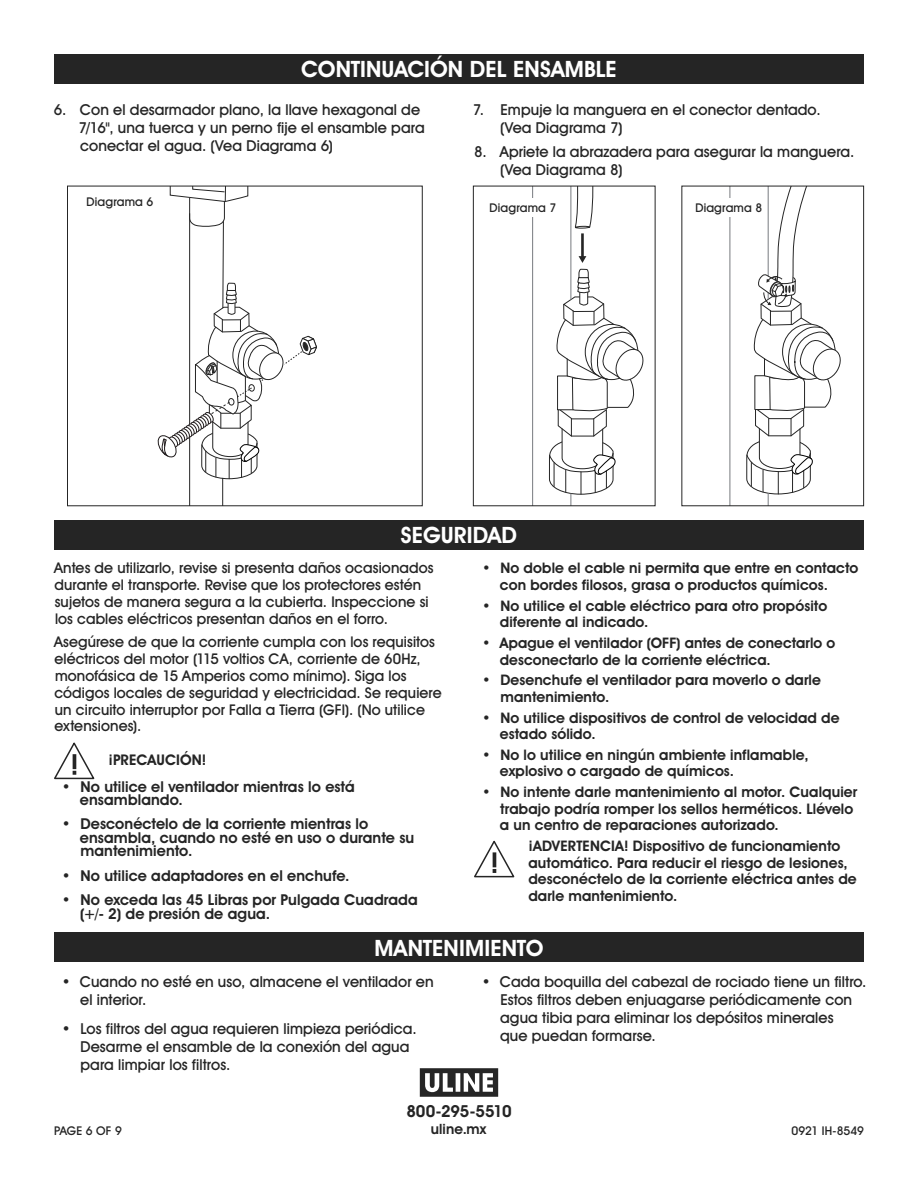
<style>
.page{position:relative;width:918px;height:1188px;background:#fff}
.page>*{position:absolute;margin:0;border:0;box-sizing:border-box;transform-origin:0 0}
._2_HEADING_REVERSE{font:700 22.5px "Uline Two Knine";letter-spacing:.005em;color:#fff}
.t1{font:700 16.5px "Uline Two Knine";letter-spacing:-.015em;color:#252525}
._3_LIST_BULLETS{font:15px/18px "Uline Two Knine";letter-spacing:.005em;color:#252525}
._3_LIST_BULLETS-2{font:700 15px/13.5px "Uline Two Knine";letter-spacing:.005em;color:#252525}
._3_LIST_NUMBERS__Con{font:15px/18px "Uline Two Knine";letter-spacing:.005em;color:#252525}
._1_BODY__10pt{font:14.7px/16.8px "Uline Two Knine";letter-spacing:.005em;color:#252525}
._1_BODY_ALERT{font:700 14.7px "Uline Two Knine";letter-spacing:.005em;color:#252525}
._3_LIST_BULLETS-3{font:700 14.55px/16.5px "Uline Two Knine";letter-spacing:.005em;color:#252525}
._1_BODY_ALERT-2{font:700 14.55px/16.5px "Uline Two Knine";letter-spacing:.005em;color:#252525}
.t2{font:700 14.25px "Uline Two Knine";letter-spacing:.01em;color:#252525}
.t3{font:12px "Uline Two Knine";letter-spacing:.015em;color:#252525}
.t4{font:12px "Uline Two Knine";letter-spacing:-.005em;color:#252525}
</style>
<div class="page">
<div style="left:54px;top:54px;width:810px;height:30px;background:#252525"></div>
<div style="left:54px;top:520px;width:810px;height:30px;background:#252525"></div>
<svg style="left:54px;top:742px;width:40px;height:37px"></svg>
<svg style="left:474px;top:841px;width:40px;height:36px"></svg>
<div style="left:54px;top:932px;width:810px;height:30px;background:#252525"></div>
<svg style="left:157px;top:188px;width:160px;height:316px"></svg>
<div style="left:67px;top:186px;width:356px;height:320px;border:1px solid #252525"></div>
<svg style="left:574px;top:188px;width:20px;height:40px"></svg>
<div style="left:575px;top:226px;width:15px;height:3px;border:1px solid #252525;border-radius:50%"></div>
<hr style="left:581px;top:233px;width:3px;height:24px;background:#252525">
<hr style="left:532px;top:186px;width:1px;height:320px;background:#818488">
<svg style="left:549px;top:256px;width:95px;height:248px"></svg>
<hr style="left:570px;top:186px;width:1px;height:114px;background:#818488">
<div style="left:473px;top:186px;width:183px;height:320px;border:1px solid #252525"></div>
<hr style="left:729px;top:186px;width:1px;height:320px;background:#818488">
<svg style="left:746px;top:188px;width:95px;height:316px"></svg>
<div style="left:681px;top:186px;width:183px;height:320px;border:1px solid #252525"></div>
<div style="left:694px;top:198px;width:70px;height:19px;background:#fff"></div>
<div style="left:488px;top:198px;width:70px;height:19px;background:#fff"></div>
<svg style="left:420px;top:1068px;width:78px;height:29px"></svg>
<h1 class="_2_HEADING_REVERSE" style="left:301px;top:56px;width:317px">CONTINUACIÓN DEL ENSAMBLE</h1>
<p class="_3_LIST_NUMBERS__Con" style="left:78px;top:101px;width:348px;text-indent:-25px">6. Con el desarmador plano, la llave hexagonal de<br>7/16", una tuerca y un perno fije el ensamble para conectar el agua. (Vea Diagrama 6)</p>
<p class="_3_LIST_NUMBERS__Con" style="left:500px;top:101px;width:322px;text-indent:-27px">7. Empuje la manguera en el conector dentado. (Vea Diagrama 7)</p>
<p class="_3_LIST_NUMBERS__Con" style="left:500px;top:142px;width:356px;text-indent:-26px">8. Apriete la abrazadera para asegurar la manguera. (Vea Diagrama 8)</p>
<p class="t3" style="left:86px;top:195px;width:68px">Diagrama 6</p>
<p class="t3" style="left:489px;top:201px;width:68px">Diagrama 7</p>
<p class="t3" style="left:695px;top:201px;width:68px">Diagrama 8</p>
<h1 class="_2_HEADING_REVERSE" style="left:401px;top:522px;width:118px">SEGURIDAD</h1>
<p class="_1_BODY__10pt" style="left:54px;top:560px;width:381px">Antes de utilizarlo, revise si presenta daños ocasionados durante el transporte. Revise que los protectores estén sujetos de manera segura a la cubierta. Inspeccione si los cables eléctricos presentan daños en el forro.</p>
<p class="_1_BODY__10pt" style="left:54px;top:634px;width:389px">Asegúrese de que la corriente cumpla con los requisitos eléctricos del motor (115 voltios CA, corriente de 60Hz, monofásica de 15 Amperios como mínimo). Siga los códigos locales de seguridad y electricidad. Se requiere un circuito interruptor por Falla a Tierra (GFI). (No utilice extensiones).</p>
<p class="_1_BODY_ALERT" style="left:109px;top:751px;width:99px">¡PRECAUCIÓN!</p>
<p class="_3_LIST_BULLETS-2" style="left:80px;top:780px;width:276px;text-indent:-18px">• No utilice el ventilador mientras lo está ensamblando.</p>
<p class="_3_LIST_BULLETS-2" style="left:80px;top:817px;width:336px;text-indent:-18px">• Desconéctelo de la corriente mientras lo ensambla, cuando no esté en uso o durante su mantenimiento.</p>
<p class="_3_LIST_BULLETS-2" style="left:62px;top:869px;width:289px">• No utilice adaptadores en el enchufe.</p>
<p class="_3_LIST_BULLETS-2" style="left:80px;top:893px;width:339px;text-indent:-18px">• No exceda las 45 Libras por Pulgada Cuadrada (+/- 2) de presión de agua.</p>
<p class="_3_LIST_BULLETS-3" style="left:500px;top:560px;width:360px;text-indent:-18px">• No doble el cable ni permita que entre en contacto con bordes filosos, grasa o productos químicos.</p>
<p class="_3_LIST_BULLETS-3" style="left:500px;top:597px;width:329px;text-indent:-18px">• No utilice el cable eléctrico para otro propósito diferente al indicado.</p>
<p class="_3_LIST_BULLETS-3" style="left:500px;top:634px;width:337px;text-indent:-18px">• Apague el ventilador (OFF) antes de conectarlo o desconectarlo de la corriente eléctrica.</p>
<p class="_3_LIST_BULLETS-3" style="left:501px;top:672px;width:322px;text-indent:-18px">• Desenchufe el ventilador para moverlo o darle mantenimiento.</p>
<p class="_3_LIST_BULLETS-3" style="left:500px;top:709px;width:341px;text-indent:-18px">• No utilice dispositivos de control de velocidad de estado sólido.</p>
<p class="_3_LIST_BULLETS-3" style="left:500px;top:746px;width:310px;text-indent:-18px">• No lo utilice en ningún ambiente inflamable, explosivo o cargado de químicos.</p>
<p class="_3_LIST_BULLETS-3" style="left:500px;top:784px;width:359px;text-indent:-18px">• No intente darle mantenimiento al motor. Cualquier trabajo podría romper los sellos herméticos. Llévelo a un centro de reparaciones autorizado.</p>
<p class="_1_BODY_ALERT-2" style="left:528px;top:838px;width:330px">¡ADVERTENCIA! Dispositivo de funcionamiento automático. Para reducir el riesgo de lesiones, desconéctelo de la corriente eléctrica antes de darle mantenimiento.</p>
<h1 class="_2_HEADING_REVERSE" style="left:375px;top:934px;width:170px">MANTENIMIENTO</h1>
<p class="_3_LIST_BULLETS" style="left:80px;top:972px;width:355px;text-indent:-18px">• Cuando no esté en uso, almacene el ventilador en el interior.</p>
<p class="_3_LIST_BULLETS" style="left:81px;top:1019px;width:338px;text-indent:-19px">• Los filtros del agua requieren limpieza periódica.<br>Desarme el ensamble de la conexión del agua para limpiar los filtros.</p>
<p class="_3_LIST_BULLETS" style="left:500px;top:972px;width:368px;text-indent:-18px">• Cada boquilla del cabezal de rociado tiene un filtro.<br>Estos filtros deben enjuagarse periódicamente con agua tibia para eliminar los depósitos minerales<br>que puedan formarse.</p>
<p class="t1" style="left:406px;top:1101px;width:107px">800-295-5510</p>
<p class="t2" style="left:431px;top:1120px;width:57px">uline.mx</p>
<p class="t3" style="left:54px;top:1124px;width:69px">PAGE 6 OF 9</p>
<p class="t4" style="left:791px;top:1124px;width:74px">0921 IH-8549</p>
</div>
